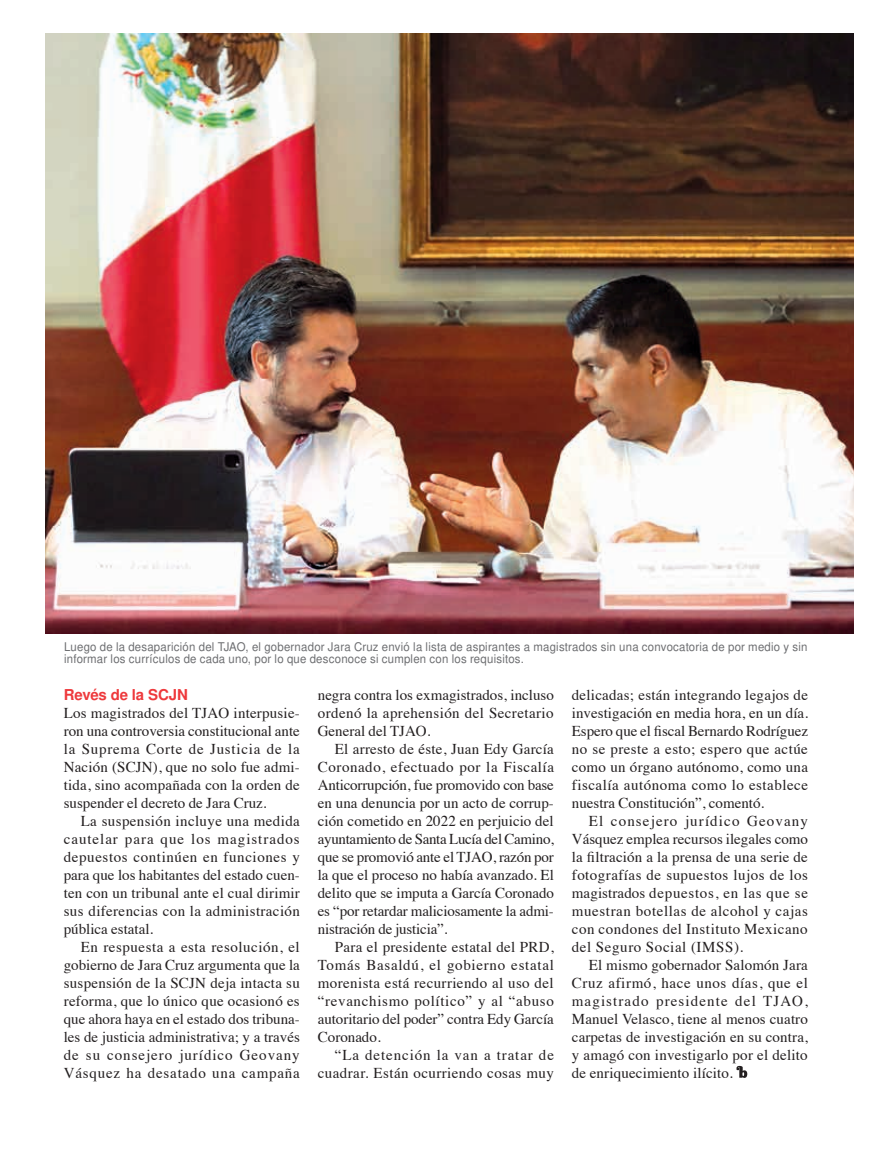
<style>
.page{position:relative;width:893px;height:1149px;background:#fff}
.page>*{position:absolute;margin:0;border:0;box-sizing:border-box;transform-origin:0 0}
.t1{font:15px/18px "Times";letter-spacing:.015em;color:#231f20;text-align:justify}
.t2{font:700 15px "Nimbus San L";letter-spacing:-.01em;color:#ee393c}
.t3{font:12px/12px "Nimbus San L";letter-spacing:.02em;color:#6c6d70;scale:.95 1}
</style>
<div class="page">
<img style="left:46px;top:33px;width:808px;height:600px">
<svg style="left:736px;top:1065px;width:11px;height:12px"></svg>
<p class="t3" style="left:64px;top:640px;width:784px">Luego de la desaparición del TJAO, el gobernador Jara Cruz envió la lista de aspirantes a magistrados sin una convocatoria de por medio y sin informar los currículos de cada uno, por lo que desconoce si cumplen con los requisitos.</p>
<p class="t2" style="left:64px;top:683px;width:126px">Revés de la SCJN</p>
<p class="t1" style="left:64px;top:702px;width:238px">Los magistrados del TJAO interpusie&shy;ron una controversia constitucional ante la Suprema Corte de Justicia de la Nación (SCJN), que no solo fue admi&shy;tida, sino acompañada con la orden de suspender el decreto de Jara Cruz.</p>
<p class="t1" style="left:64px;top:810px;width:238px;text-indent:17px">La suspensión incluye una medida cautelar para que los magistrados depuestos continúen en funciones y para que los habitantes del estado cuen&shy;ten con un tribunal ante el cual dirimir sus diferencias con la administración pública estatal.</p>
<p class="t1" style="left:64px;top:936px;width:238px;text-indent:17px">En respuesta a esta resolución, el gobierno de Jara Cruz argumenta que la suspensión de la SCJN deja intacta su reforma, que lo único que ocasionó es que ahora haya en el estado dos tribuna&shy;les de justicia administrativa; y a través de su consejero jurídico Geovany Vásquez ha desatado una campaña</p>
<p class="t1" style="left:318px;top:684px;width:238px">negra contra los exmagistrados, incluso ordenó la aprehensión del Secretario General del TJAO.</p>
<p class="t1" style="left:318px;top:738px;width:238px;text-indent:17px">El arresto de éste, Juan Edy García Coronado, efectuado por la Fiscalía Anticorrupción, fue promovido con base en una denuncia por un acto de corrup&shy;ción cometido en 2022 en perjuicio del ayuntamiento de Santa Lucía del Camino, que se promovió ante el TJAO, razón por la que el proceso no había avanzado. El delito que se imputa a García Coronado es “por retardar maliciosamente la admi&shy;nistración de justicia”.</p>
<p class="t1" style="left:318px;top:936px;width:238px;text-indent:17px">Para el presidente estatal del PRD, Tomás Basaldú, el gobierno estatal morenista está recurriendo al uso del “revanchismo político” y al “abuso autoritario del poder” contra Edy García Coronado.</p>
<p class="t1" style="left:318px;top:1044px;width:238px;text-align:right">“La detención la van a tratar de cuadrar. Están ocurriendo cosas muy</p>
<p class="t1" style="left:572px;top:684px;width:238px">delicadas; están integrando legajos de investigación en media hora, en un día.<br>Espero que el fiscal Bernardo Rodríguez no se preste a esto; espero que actúe como un órgano autónomo, como una fiscalía autónoma como lo establece nuestra Constitución”, comentó.</p>
<p class="t1" style="left:572px;top:810px;width:238px;text-indent:17px">El consejero jurídico Geovany Vásquez emplea recursos ilegales como la filtración a la prensa de una serie de fotografías de supuestos lujos de los magistrados depuestos, en las que se muestran botellas de alcohol y cajas con condones del Instituto Mexicano del Seguro Social (IMSS).</p>
<p class="t1" style="left:572px;top:954px;width:238px;text-indent:17px">El mismo gobernador Salomón Jara Cruz afirmó, hace unos días, que el magistrado presidente del TJAO, Manuel Velasco, tiene al menos cuatro carpetas de investigación en su contra, y amagó con investigarlo por el delito de enriquecimiento ilícito.</p>
</div>
